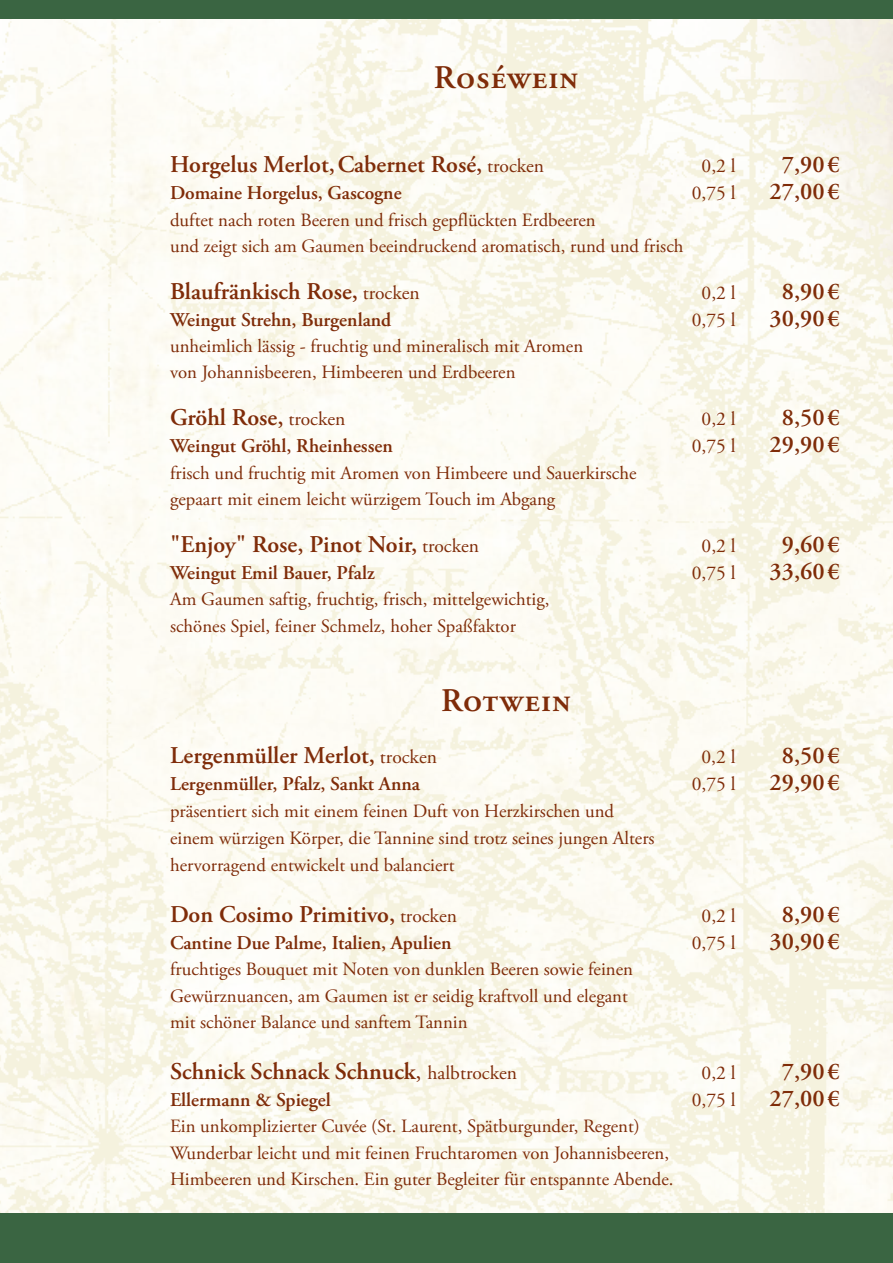
<style>
.page{position:relative;width:893px;height:1263px;background:#fff}
.page>*{position:absolute;margin:0;border:0;box-sizing:border-box;transform-origin:0 0}
.t1{font:600 33px "Adobe Garamond Pro";letter-spacing:.03em;color:#7f2c09}
.t2{font:600 24px "Adobe Garamond Pro";color:#7f2c09}
.t3{font:600 19.5px "Adobe Garamond Pro";letter-spacing:-.01em;color:#7f2c09}
.t4{font:19.5px "Adobe Garamond Pro";color:#7f2c09}
.t5{font:18.75px/26.5px "Adobe Garamond Pro";color:#7f2c09}
.s1{font-weight:400;font-size:19.5px}
.s2{font-weight:400}
</style>
<div class="page">
<img style="left:0;top:18px;width:893px;height:1195px">
<div style="left:0;top:0;width:893px;height:18px;background:#3a6542"></div>
<div style="left:0;top:1213px;width:893px;height:50px;background:#3a6542"></div>
<h1 class="t1" style="left:434px;top:58px;width:146px">Roséwein</h1>
<p class="t2" style="left:170px;top:151px;width:376px">Horgelus Merlot,Cabernet Rosé, <span class="s1">trocken</span></p>
<p class="t4" style="left:702px;top:154px;width:36px">0,2 l</p>
<p class="t2" style="left:782px;top:151px;width:60px">7,90€</p>
<p class="t3" style="left:170px;top:182px;width:233px">Domaine Horgelus, Gascogne</p>
<p class="t4" style="left:692px;top:181px;width:45px">0,75 l</p>
<p class="t2" style="left:769px;top:178px;width:72px">27,00€</p>
<p class="t5" style="left:170px;top:207px;width:515px">duftet nach roten Beeren und frisch gepflückten Erdbeeren<br>und zeigt sich am Gaumen beeindruckend aromatisch, rund und frisch</p>
<p class="t2" style="left:170px;top:277px;width:251px">Blaufränkisch Rose, <span class="s1">trocken</span></p>
<p class="t4" style="left:702px;top:281px;width:36px">0,2 l</p>
<p class="t2" style="left:782px;top:277px;width:60px">8,90€</p>
<p class="t3" style="left:170px;top:308px;width:223px">Weingut Strehn, Burgenland</p>
<p class="t4" style="left:692px;top:308px;width:45px">0,75 l</p>
<p class="t2" style="left:769px;top:304px;width:72px">30,90€</p>
<p class="t5" style="left:170px;top:334px;width:415px">unheimlich lässig - fruchtig und mineralisch mit Aromen von Johannisbeeren, Himbeeren und Erdbeeren</p>
<p class="t2" style="left:170px;top:403px;width:177px">Gröhl Rose, <span class="s1">trocken</span></p>
<p class="t4" style="left:702px;top:407px;width:36px">0,2 l</p>
<p class="t2" style="left:782px;top:403px;width:60px">8,50€</p>
<p class="t3" style="left:170px;top:434px;width:224px">Weingut Gröhl, Rheinhessen</p>
<p class="t4" style="left:692px;top:434px;width:45px">0,75 l</p>
<p class="t2" style="left:769px;top:430px;width:72px">29,90€</p>
<p class="t5" style="left:170px;top:460px;width:468px">frisch und fruchtig mit Aromen von Himbeere und Sauerkirsche gepaart mit einem leicht würzigem Touch im Abgang</p>
<p class="t2" style="left:170px;top:530px;width:310px">"Enjoy" Rose, Pinot Noir, <span class="s1">trocken</span></p>
<p class="t4" style="left:702px;top:534px;width:36px">0,2 l</p>
<p class="t2" style="left:782px;top:530px;width:60px">9,60€</p>
<p class="t3" style="left:170px;top:561px;width:206px">Weingut Emil Bauer, Pfalz</p>
<p class="t4" style="left:692px;top:561px;width:45px">0,75 l</p>
<p class="t2" style="left:769px;top:557px;width:72px">33,60€</p>
<p class="t5" style="left:170px;top:587px;width:381px">Am Gaumen saftig, fruchtig, frisch, mittelgewichtig, schönes Spiel, feiner Schmelz, hoher Spaßfaktor</p>
<h1 class="t1" style="left:441px;top:681px;width:131px">Rotwein</h1>
<p class="t2" style="left:170px;top:742px;width:268px">Lergenmüller Merlot, <span class="s1">trocken</span></p>
<p class="t4" style="left:702px;top:745px;width:36px">0,2 l</p>
<p class="t2" style="left:782px;top:742px;width:60px">8,50€</p>
<p class="t3" style="left:170px;top:773px;width:252px">Lergenmüller, Pfalz, Sankt Anna</p>
<p class="t4" style="left:692px;top:772px;width:45px">0,75 l</p>
<p class="t2" style="left:769px;top:769px;width:72px">29,90€</p>
<p class="t5" style="left:170px;top:798px;width:486px;line-height:27px">präsentiert sich mit einem feinen Duft von Herzkirschen und einem würzigen Körper, die Tannine sind trotz seines jungen Alters hervorragend entwickelt und balanciert</p>
<p class="t2" style="left:170px;top:900px;width:288px">Don Cosimo Primitivo, <span class="s1">trocken</span></p>
<p class="t4" style="left:702px;top:904px;width:36px">0,2 l</p>
<p class="t2" style="left:782px;top:900px;width:60px">8,90€</p>
<p class="t3" style="left:170px;top:931px;width:283px">Cantine Due Palme, Italien, Apulien</p>
<p class="t4" style="left:692px;top:931px;width:45px">0,75 l</p>
<p class="t2" style="left:769px;top:927px;width:72px">30,90€</p>
<p class="t5" style="left:170px;top:957px;width:464px">fruchtiges Bouquet mit Noten von dunklen Beeren sowie feinen<br>Gewürznuancen, am Gaumen ist er seidig kraftvoll und elegant mit schöner Balance und sanftem Tannin</p>
<p class="t2" style="left:170px;top:1057px;width:348px">Schnick Schnack Schnuck<span class="s2">,</span> <span class="s1">halbtrocken</span></p>
<p class="t4" style="left:702px;top:1061px;width:36px">0,2 l</p>
<p class="t2" style="left:782px;top:1057px;width:60px">7,90€</p>
<p class="t3" style="left:170px;top:1088px;width:162px">Ellermann &amp; Spiegel</p>
<p class="t4" style="left:692px;top:1088px;width:45px">0,75 l</p>
<p class="t2" style="left:769px;top:1084px;width:72px">27,00€</p>
<p class="t5" style="left:170px;top:1114px;width:505px">Ein unkomplizierter Cuvée (St. Laurent, Spätburgunder, Regent)<br>Wunderbar leicht und mit feinen Fruchtaromen von Johannisbeeren,<br>Himbeeren und Kirschen. Ein guter Begleiter für entspannte Abende.</p>
</div>
